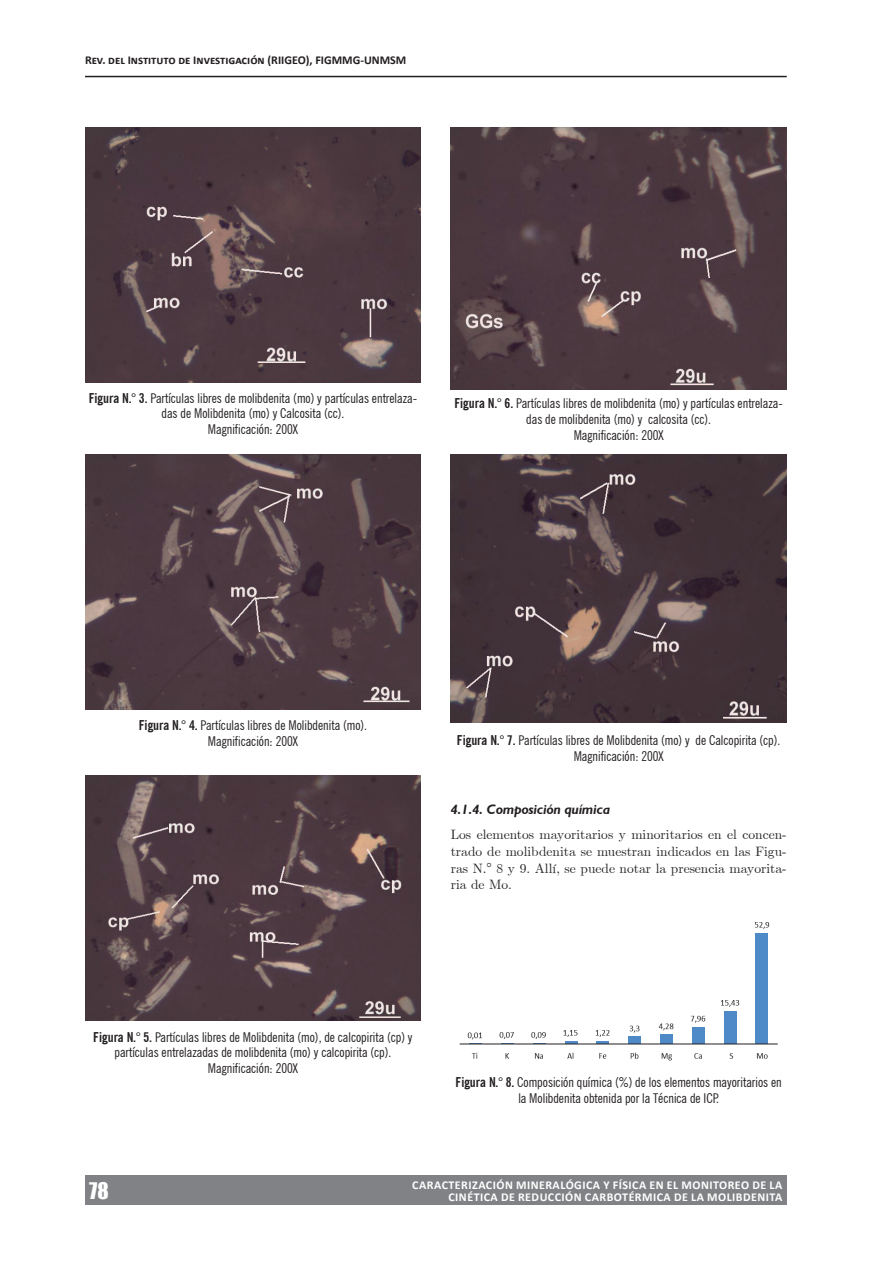
<style>
.page{position:relative;width:893px;height:1263px;background:#fff}
.page>*{position:absolute;margin:0;border:0;box-sizing:border-box;transform-origin:0 0}
.t1{font:21px "Impact";color:#fff}
.t2{font:condensed 13.5px/15.8px "News Gothic BT";color:#231f20;text-align:center}
.t3{font:13.5px/16.6px "Euclid";color:#231f20;text-align:justify}
.t4{font:italic 700 13.5px "Humanist 521 BT";color:#231f20}
.t5{font:700 12px/12px "Calibri";letter-spacing:.04em;color:#fff;text-align:right}
.t6{font:700 12px "Calibri";color:#231f20}
.s1{font-weight:700}
</style>
<div class="page">
<div style="left:85px;top:1175px;width:702px;height:30px;background:#808285"></div>
<hr style="left:85px;top:76px;width:702px;height:1px;background:#231f20">
<img style="left:85px;top:128px;width:336px;height:255px">
<img style="left:85px;top:775px;width:336px;height:245px">
<img style="left:85px;top:455px;width:336px;height:255px">
<img style="left:451px;top:128px;width:336px;height:261px">
<img style="left:451px;top:455px;width:336px;height:268px">
<img style="left:459px;top:922px;width:319px;height:139px">
<div style="left:755px;top:934px;width:13px;height:110px;background:#4f8ac8"></div>
<div style="left:724px;top:1012px;width:12px;height:32px;background:#4f8ac8"></div>
<div style="left:692px;top:1028px;width:13px;height:16px;background:#4f8ac8"></div>
<div style="left:660px;top:1035px;width:12px;height:9px;background:#4f8ac8"></div>
<div style="left:628px;top:1037px;width:13px;height:7px;background:#4f8ac8"></div>
<svg style="left:597px;top:1041px;width:12px;height:3px"></svg>
<svg style="left:565px;top:1042px;width:12px;height:2px"></svg>
<svg style="left:533px;top:1043px;width:12px;height:1px"></svg>
<svg style="left:501px;top:1043px;width:13px;height:1px"></svg>
<svg style="left:469px;top:1043px;width:13px;height:1px"></svg>
<hr style="left:460px;top:1044px;width:318px;height:1px;background:#231f20">
<p class="t6" style="left:85px;top:51px;width:323px">Rev. del Instituto de Investigación (RIIGEO), FIGMMG-UNMSM</p>
<p class="t2" style="left:89px;top:390px;width:330px"><span class="s1">Figura N.° 3.</span> Partículas libres de molibdenita (mo) y partículas entrelaza&shy;das de Molibdenita (mo) y Calcosita (cc).<br>Magnificación: 200X</p>
<p class="t2" style="left:454px;top:395px;width:330px;line-height:16.2px"><span class="s1">Figura N.° 6.</span> Partículas libres de molibdenita (mo) y partículas entrelaza&shy;das de molibdenita (mo) y calcosita (cc).<br>Magnificación: 200X</p>
<p class="t2" style="left:139px;top:717px;width:230px"><span class="s1">Figura N.° 4.</span> Partículas libres de Molibdenita (mo).<br>Magnificación: 200X</p>
<p class="t2" style="left:457px;top:731px;width:325px;line-height:16.2px"><span class="s1">Figura N.° 7.</span> Partículas libres de Molibdenita (mo) y de Calcopirita (cp).<br>Magnificación: 200X</p>
<p class="t4" style="left:451px;top:801px;width:161px">4.1.4. Composición química</p>
<p class="t3" style="left:451px;top:826px;width:337px">Los elementos mayoritarios y minoritarios en el concen&shy;trado de molibdenita se muestran indicados en las Figu&shy;ras N.° 8 y 9. Allí, se puede notar la presencia mayorita&shy;ria de Mo.</p>
<p class="t2" style="left:93px;top:1029px;width:321px"><span class="s1">Figura N.° 5.</span> Partículas libres de Molibdenita (mo), de calcopirita (cp) y partículas entrelazadas de molibdenita (mo) y calcopirita (cp).<br>Magnificación: 200X</p>
<p class="t2" style="left:456px;top:1074px;width:328px;line-height:16.2px"><span class="s1">Figura N.° 8.</span> Composición química (%) de los elementos mayoritarios en la Molibdenita obtenida por la Técnica de ICP.</p>
<h1 class="t1" style="left:89px;top:1174px;width:21px">78</h1>
<p class="t5" style="left:412px;top:1178px;width:371px">CARACTERIZACIÓN MINERALÓGICA Y FÍSICA EN EL MONITOREO DE LA<br>CINÉTICA DE REDUCCIÓN CARBOTÉRMICA DE LA MOLIBDENITA</p>
</div>
